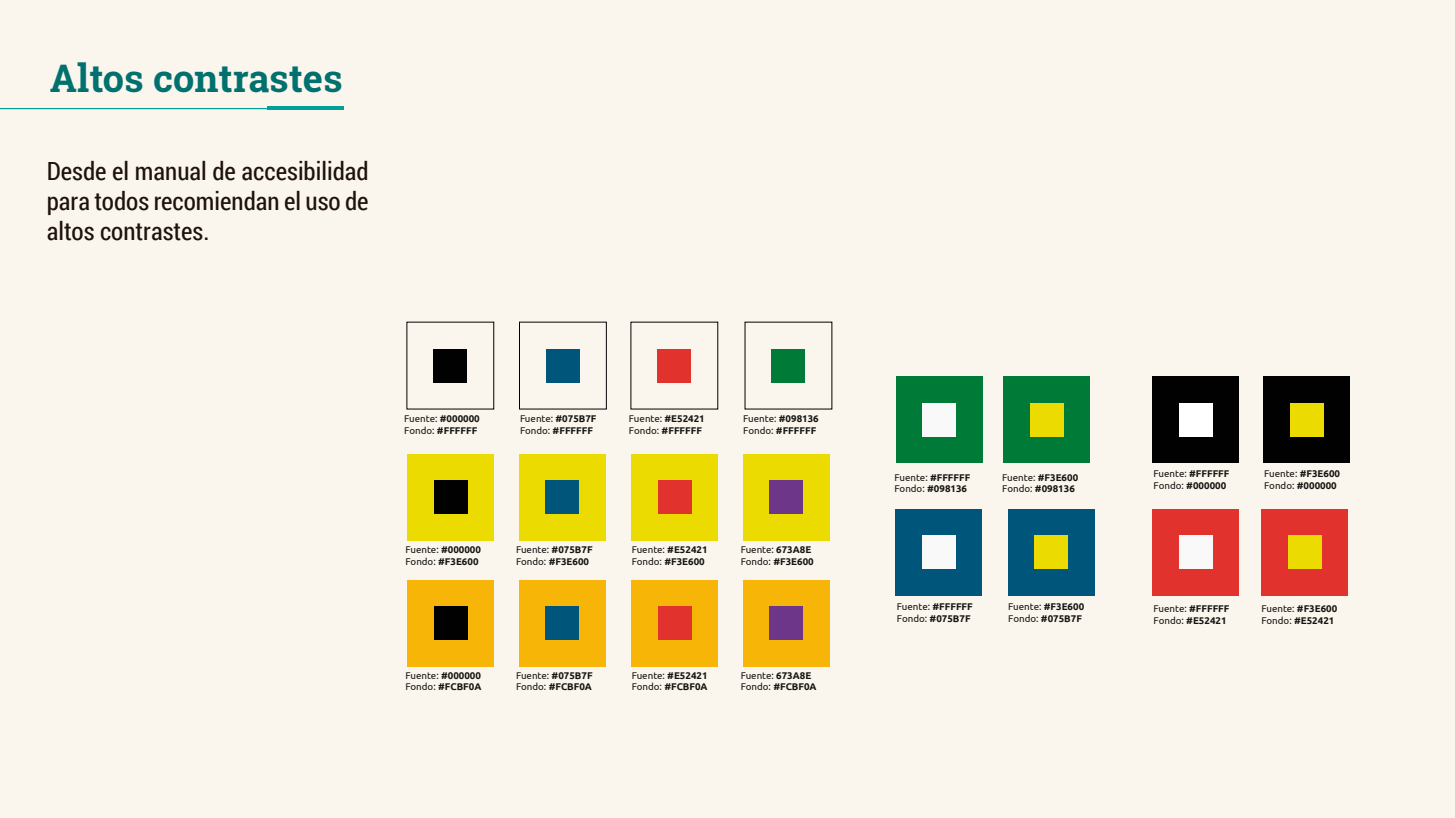
<style>
.page{position:relative;width:1455px;height:818px;background:#fff}
.page>*{position:absolute;margin:0;border:0;box-sizing:border-box;transform-origin:0 0}
.t1{font:700 38px "Roboto Slab";color:#00716e}
.t2{font:25px/30px "Roboto Condensed";color:#1e120d;text-align:justify}
.t3{font:700 9.75px/11.7px "Ubuntu";color:#151513}
.t4{font:9.75px/11.7px "Ubuntu";color:#151513}
.s1{font-weight:400}
.s2{font-weight:700}
</style>
<div class="page">
<div style="left:0;top:0;width:1455px;height:817px;background:#fbf6ed"></div>
<div style="left:433px;top:348px;width:34px;height:34px;background:#020102"></div>
<div style="left:771px;top:348px;width:34px;height:34px;background:#007b37"></div>
<div style="left:657px;top:348px;width:34px;height:34px;background:#e2322d"></div>
<div style="left:546px;top:348px;width:34px;height:34px;background:#00567a"></div>
<div style="left:518px;top:454px;width:87px;height:86px;background:#ebdb00"></div>
<div style="left:545px;top:480px;width:34px;height:34px;background:#00567a"></div>
<div style="left:407px;top:454px;width:87px;height:86px;background:#ebdb00"></div>
<div style="left:434px;top:480px;width:33px;height:34px;background:#020102"></div>
<div style="left:742px;top:454px;width:87px;height:86px;background:#ebdb00"></div>
<div style="left:769px;top:480px;width:34px;height:34px;background:#6e3688"></div>
<div style="left:631px;top:454px;width:87px;height:86px;background:#ebdb00"></div>
<div style="left:658px;top:480px;width:33px;height:34px;background:#e2322d"></div>
<div style="left:518px;top:579px;width:87px;height:87px;background:#f7b507"></div>
<div style="left:545px;top:606px;width:34px;height:34px;background:#00567a"></div>
<div style="left:407px;top:579px;width:87px;height:87px;background:#f7b507"></div>
<div style="left:434px;top:606px;width:33px;height:34px;background:#020102"></div>
<div style="left:742px;top:579px;width:87px;height:87px;background:#f7b507"></div>
<div style="left:769px;top:606px;width:34px;height:34px;background:#6e3688"></div>
<div style="left:631px;top:579px;width:87px;height:87px;background:#f7b507"></div>
<div style="left:658px;top:606px;width:33px;height:34px;background:#e2322d"></div>
<div style="left:1008px;top:508px;width:87px;height:87px;background:#00567a"></div>
<div style="left:1034px;top:535px;width:34px;height:34px;background:#ebdb00"></div>
<div style="left:895px;top:508px;width:87px;height:87px;background:#00567a"></div>
<div style="left:922px;top:535px;width:34px;height:34px;background:#f9f9f9"></div>
<div style="left:1261px;top:508px;width:87px;height:87px;background:#e2322d"></div>
<div style="left:1287px;top:535px;width:34px;height:34px;background:#ebdb00"></div>
<div style="left:1152px;top:508px;width:87px;height:87px;background:#e2322d"></div>
<div style="left:1178px;top:535px;width:34px;height:34px;background:#f9f9f9"></div>
<div style="left:1003px;top:376px;width:87px;height:87px;background:#007b37"></div>
<div style="left:1029px;top:403px;width:34px;height:33px;background:#ebdb00"></div>
<div style="left:896px;top:376px;width:87px;height:87px;background:#007b37"></div>
<div style="left:922px;top:403px;width:34px;height:33px;background:#f9f9f9"></div>
<div style="left:1152px;top:376px;width:87px;height:87px;background:#020102"></div>
<div style="left:1178px;top:403px;width:34px;height:33px;background:#fff"></div>
<div style="left:1263px;top:376px;width:87px;height:87px;background:#020102"></div>
<div style="left:1290px;top:403px;width:34px;height:33px;background:#ebdb00"></div>
<hr style="left:0;top:108px;width:325px;height:1px;background:#00a197">
<hr style="left:267px;top:106px;width:76px;height:4px;background:#00a197">
<h1 class="t1" style="left:50px;top:52px;width:294px">Altos contrastes</h1>
<h2 class="t2" style="left:47px;top:155px;width:323px">Desde el manual de accesibilidad para todos recomiendan el uso de altos contrastes.</h2>
<p class="t3" style="left:404px;top:412px;width:77px"><span class="s1">Fuente:</span> #000000<br><span class="s1">Fondo:</span> #FFFFFF</p>
<p class="t3" style="left:520px;top:412px;width:78px"><span class="s1">Fuente:</span> #075B7F<br><span class="s1">Fondo:</span> #FFFFFF</p>
<p class="t3" style="left:629px;top:412px;width:77px"><span class="s1">Fuente:</span> #E52421<br><span class="s1">Fondo:</span> #FFFFFF</p>
<p class="t3" style="left:743px;top:412px;width:77px"><span class="s1">Fuente:</span> #098136<br><span class="s1">Fondo:</span> #FFFFFF</p>
<p class="t3" style="left:405px;top:543px;width:77px"><span class="s1">Fuente:</span> #000000<br><span class="s1">Fondo:</span> #F3E600</p>
<p class="t3" style="left:516px;top:543px;width:78px"><span class="s1">Fuente:</span> #075B7F<br><span class="s1">Fondo:</span> #F3E600</p>
<p class="t3" style="left:632px;top:543px;width:77px"><span class="s1">Fuente:</span> #E52421<br><span class="s1">Fondo:</span> #F3E600</p>
<p class="t4" style="left:741px;top:543px;width:75px">Fuente: <span class="s2">673A8E<br></span>Fondo: <span class="s2">#F3E600</span></p>
<p class="t3" style="left:405px;top:669px;width:77px"><span class="s1">Fuente:</span> #000000<br><span class="s1">Fondo:</span> #FCBF0A</p>
<p class="t3" style="left:516px;top:669px;width:78px"><span class="s1">Fuente:</span> #075B7F<br><span class="s1">Fondo:</span> #FCBF0A</p>
<p class="t3" style="left:632px;top:669px;width:77px"><span class="s1">Fuente:</span> #E52421<br><span class="s1">Fondo:</span> #FCBF0A</p>
<p class="t4" style="left:740px;top:669px;width:77px">Fuente: <span class="s2">673A8E<br></span>Fondo: <span class="s2">#FCBF0A</span></p>
<p class="t3" style="left:894px;top:471px;width:77px"><span class="s1">Fuente:</span> #FFFFFF<br><span class="s1">Fondo:</span> #098136</p>
<p class="t3" style="left:1002px;top:471px;width:77px"><span class="s1">Fuente:</span> #F3E600<br><span class="s1">Fondo:</span> #098136</p>
<p class="t3" style="left:1264px;top:467px;width:77px"><span class="s1">Fuente:</span> #F3E600<br><span class="s1">Fondo:</span> #000000</p>
<p class="t3" style="left:1153px;top:467px;width:77px"><span class="s1">Fuente:</span> #FFFFFF<br><span class="s1">Fondo:</span> #000000</p>
<p class="t3" style="left:897px;top:600px;width:77px"><span class="s1">Fuente:</span> #FFFFFF<br><span class="s1">Fondo:</span> #075B7F</p>
<p class="t3" style="left:1008px;top:600px;width:77px"><span class="s1">Fuente:</span> #F3E600<br><span class="s1">Fondo:</span> #075B7F</p>
<p class="t3" style="left:1153px;top:602px;width:77px"><span class="s1">Fuente:</span> #FFFFFF<br><span class="s1">Fondo:</span> #E52421</p>
<p class="t3" style="left:1261px;top:602px;width:77px"><span class="s1">Fuente:</span> #F3E600<br><span class="s1">Fondo:</span> #E52421</p>
</div>
